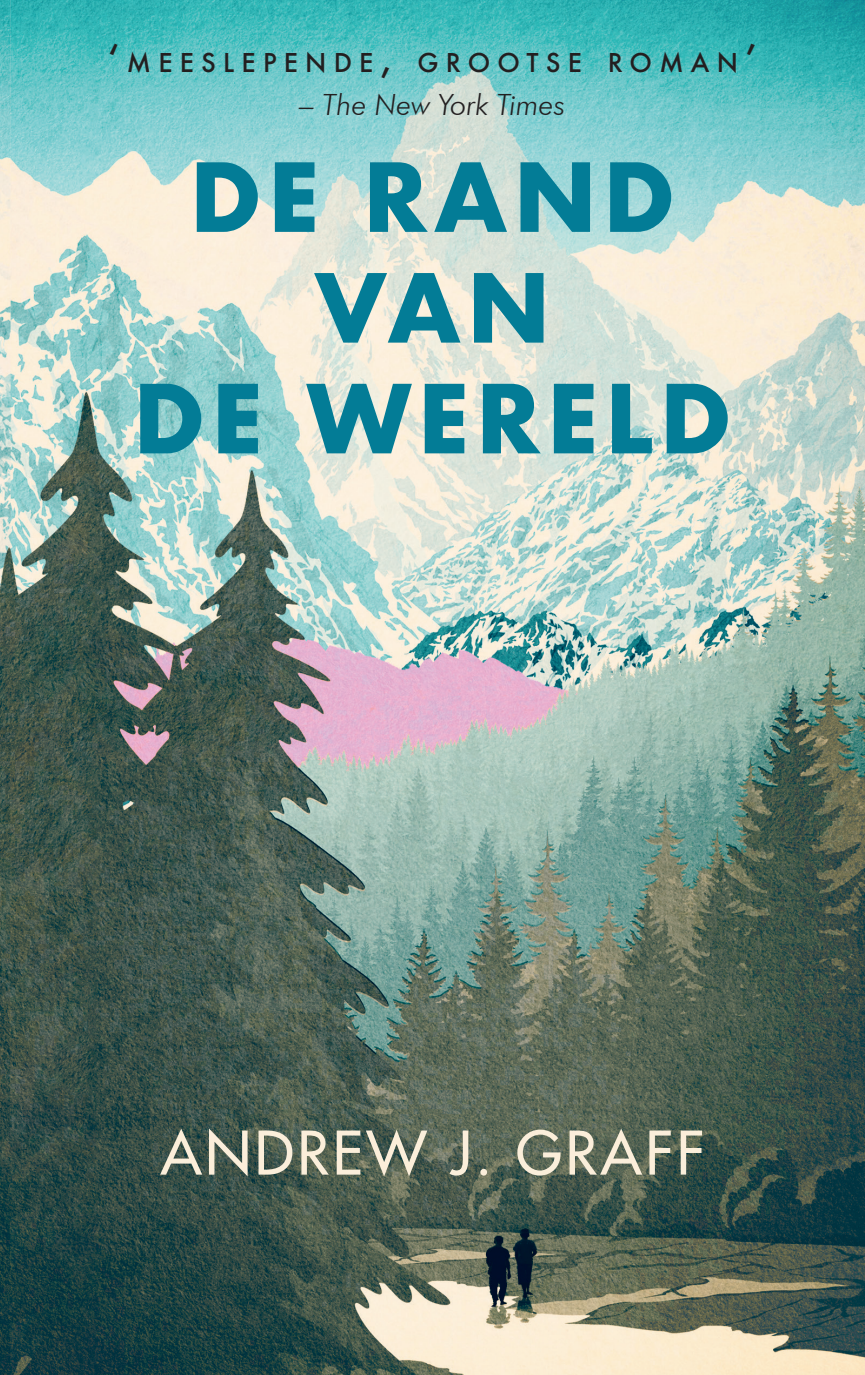
<style>
.page{position:relative;width:865px;height:1375px;background:#fff}
.page>*{position:absolute;margin:0;border:0;box-sizing:border-box;transform-origin:0 0}
.t1{font:700 92.25px "Futura";letter-spacing:.06em;color:#037c96}
.t2{font:58.5px "Futura";letter-spacing:.06em;color:#fbeeda}
.t3{font:italic 300 29.25px "Futura BT";color:#231f20}
.t4{font:500 25.2px "Futura";letter-spacing:.285em;color:#231f20}
.s1{font-size:36px}
</style>
<div class="page">
<img style="left:0;top:0;width:864px;height:1374px">
<svg style="left:861px;top:1370px;width:4px;height:5px"></svg>
<svg style="left:0;top:1370px;width:3px;height:5px"></svg>
<p class="t4" style="left:108px;top:45px;width:650px"><span class="s1">‘</span>MEESLEPENDE<span class="s1">,</span> GROOTSE ROMAN<span class="s1">’</span></p>
<p class="t3" style="left:299px;top:86px;width:267px">– The New York Times</p>
<p class="t1" style="left:189px;top:130px;width:487px">DE RAND</p>
<p class="t1" style="left:314px;top:241px;width:238px">VAN</p>
<p class="t1" style="left:133px;top:352px;width:600px">DE WERELD</p>
<p class="t2" style="left:161px;top:1115px;width:545px">ANDREW J. GRAFF</p>
</div>
